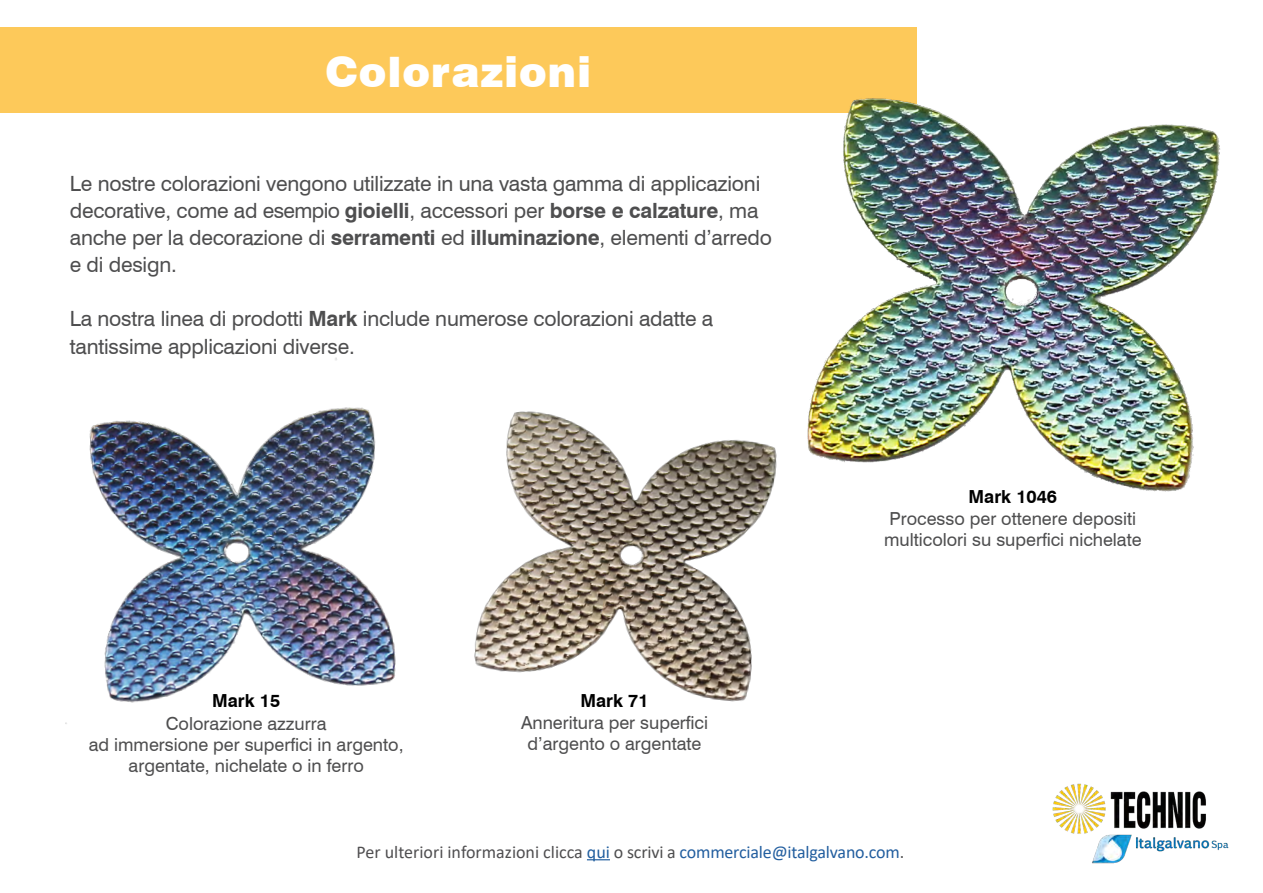
<style>
.page{position:relative;width:1263px;height:893px;background:#fff}
.page>*{position:absolute;margin:0;border:0;box-sizing:border-box;transform-origin:0 0}
.t1{font:900 42px "Swiss 721 BT";letter-spacing:.02em;color:#fff}
.t2{font:21px/27px "Swiss 721 BT";letter-spacing:-.01em;color:#4e4e4f}
.t3{font:18px/21.6px "Swiss 721 BT";color:#4e4e4f;text-align:center}
.t4{font:18px "Calibri";letter-spacing:-.01em;color:#4f4e50}
.t5{font:700 18px "Swiss 721 BT";color:#000}
.s1{font-weight:700}
.s2{color:#215e9e}
.s3{color:#4e4e4f}
.s4{color:#225e9f}
</style>
<div class="page">
<div style="left:0;top:27px;width:917px;height:85px;background:#fdc95a"></div>
<img style="left:65px;top:357px;width:331px;height:367px">
<img style="left:474px;top:411px;width:278px;height:291px">
<img style="left:748px;top:98px;width:472px;height:459px">
<img style="left:1052px;top:783px;width:177px;height:81px">
<svg style="left:587px;top:859px;width:23px;height:1px"></svg>
<h1 class="t1" style="left:325px;top:46px;width:268px">Colorazioni</h1>
<p class="t2" style="left:70px;top:170px;width:704px">Le nostre colorazioni vengono utilizzate in una vasta gamma di applicazioni decorative, come ad esempio <span class="s1">gioielli</span>, accessori per <span class="s1">borse e calzature</span>, ma anche per la decorazione di <span class="s1">serramenti</span> ed <span class="s1">illuminazione</span>, elementi d’arredo e di design.</p>
<p class="t2" style="left:70px;top:305px;width:645px">La nostra linea di prodotti <span class="s1">Mark</span> include numerose colorazioni adatte a tantissime applicazioni diverse.</p>
<p class="t5" style="left:212px;top:688px;width:70px">Mark 15</p>
<p class="t3" style="left:89px;top:712px;width:316px">Colorazione azzurra<br>ad immersione per superfici in argento, argentate, nichelate o in ferro</p>
<p class="t5" style="left:580px;top:688px;width:70px">Mark 71</p>
<p class="t3" style="left:521px;top:711px;width:189px">Anneritura per superfici d’argento o argentate</p>
<p class="t5" style="left:968px;top:484px;width:90px">Mark 1046</p>
<p class="t3" style="left:884px;top:507px;width:259px">Processo per ottenere depositi multicolori su superfici nichelate</p>
<p class="t4" style="left:356px;top:839px;width:549px">Per ulteriori informazioni clicca <span class="s2">qui</span> <span class="s3">o scrivi a</span> <span class="s4">commerciale@italgalvano.com</span><span class="s3">.</span></p>
</div>
